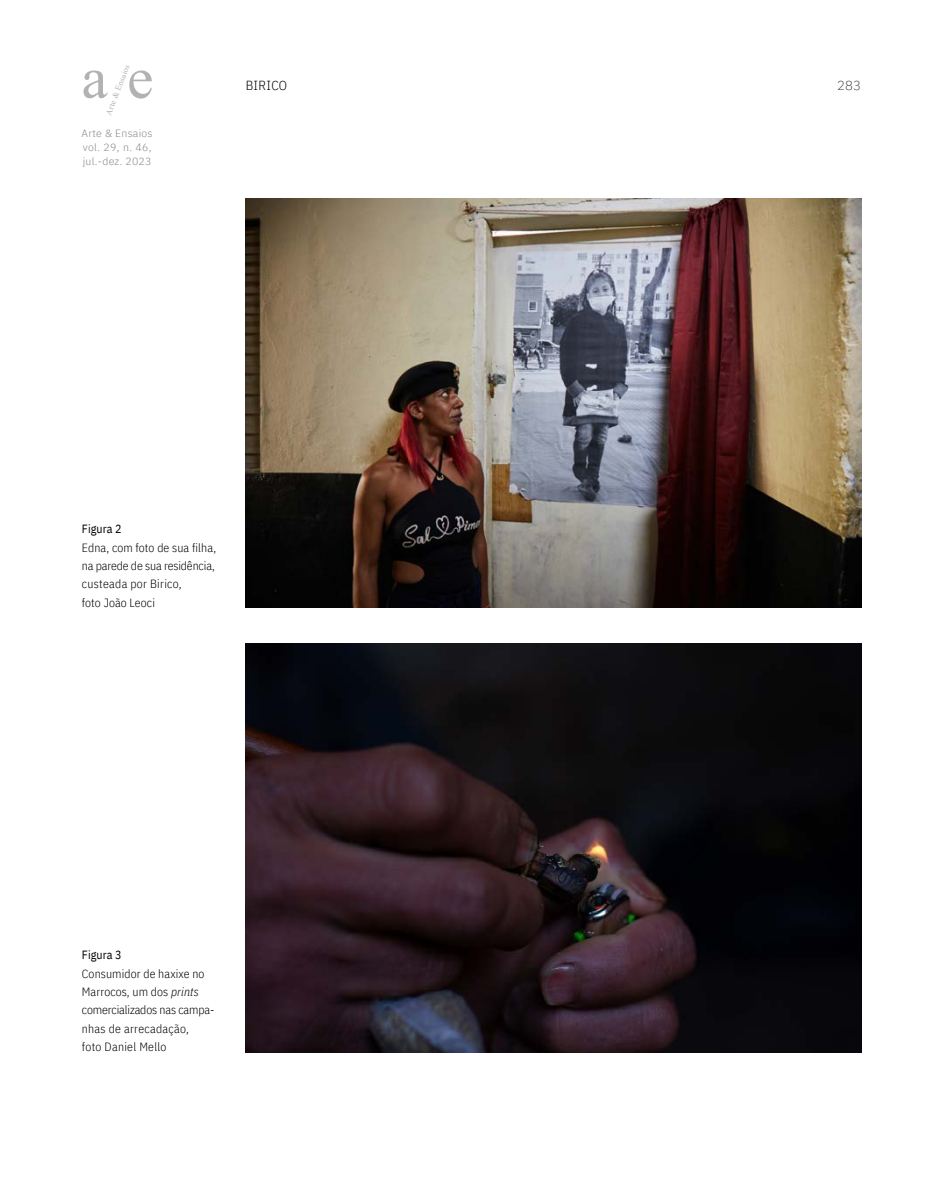
<style>
.page{position:relative;width:943px;height:1191px;background:#fff}
.page>*{position:absolute;margin:0;border:0;box-sizing:border-box;transform-origin:0 0}
.t1{font:59.15px "Times New Roman";color:#b3b2b2}
.t2{font:300 13.12px "IBM Plex Sans Cond";letter-spacing:.025em;color:#000}
.t3{font:200 13.12px "IBM Plex Sans";color:#000}
.t4{font:300 11.9px/18.4px "IBM Plex Sans Cond";letter-spacing:.01em;color:#000}
.t5{font:11.9px "IBM Plex Sans Cond";letter-spacing:.01em;color:#000}
.t6{font:300 10.5px/14px "IBM Plex Sans";letter-spacing:.025em;color:#878787;text-align:justify}
.t7{font:8.4px "Times New Roman";color:#b3b2b2}
.s1{font-style:italic}
</style>
<div class="page">
<img style="left:246px;top:198px;width:615px;height:409px">
<img style="left:246px;top:644px;width:615px;height:408px">
<p class="t7" style="left:103px;top:112px;width:55px;rotate:-69deg">Arte &amp; Ensaios</p>
<p class="t6" style="left:82px;top:125px;width:72px">Arte &amp; Ensaios vol. 29, n. 46, jul.-dez. 2023</p>
<h1 class="t1" style="left:81px;top:36px;width:73px">a e</h1>
<p class="t2" style="left:246px;top:75px;width:43px">BIRICO</p>
<p class="t3" style="left:837px;top:75px;width:25px">283</p>
<p class="t5" style="left:82px;top:520px;width:41px">Figura 2</p>
<p class="t4" style="left:82px;top:537px;width:136px">Edna, com foto de sua filha, na parede de sua residência, custeada por Birico,<br>foto João Leoci</p>
<p class="t5" style="left:82px;top:945px;width:41px">Figura 3</p>
<p class="t4" style="left:82px;top:963px;width:134px">Consumidor de haxixe no<br>Marrocos, um dos <span class="s1">prints </span>comercializados nas campa&shy;nhas de arrecadação,<br>foto Daniel Mello</p>
</div>
